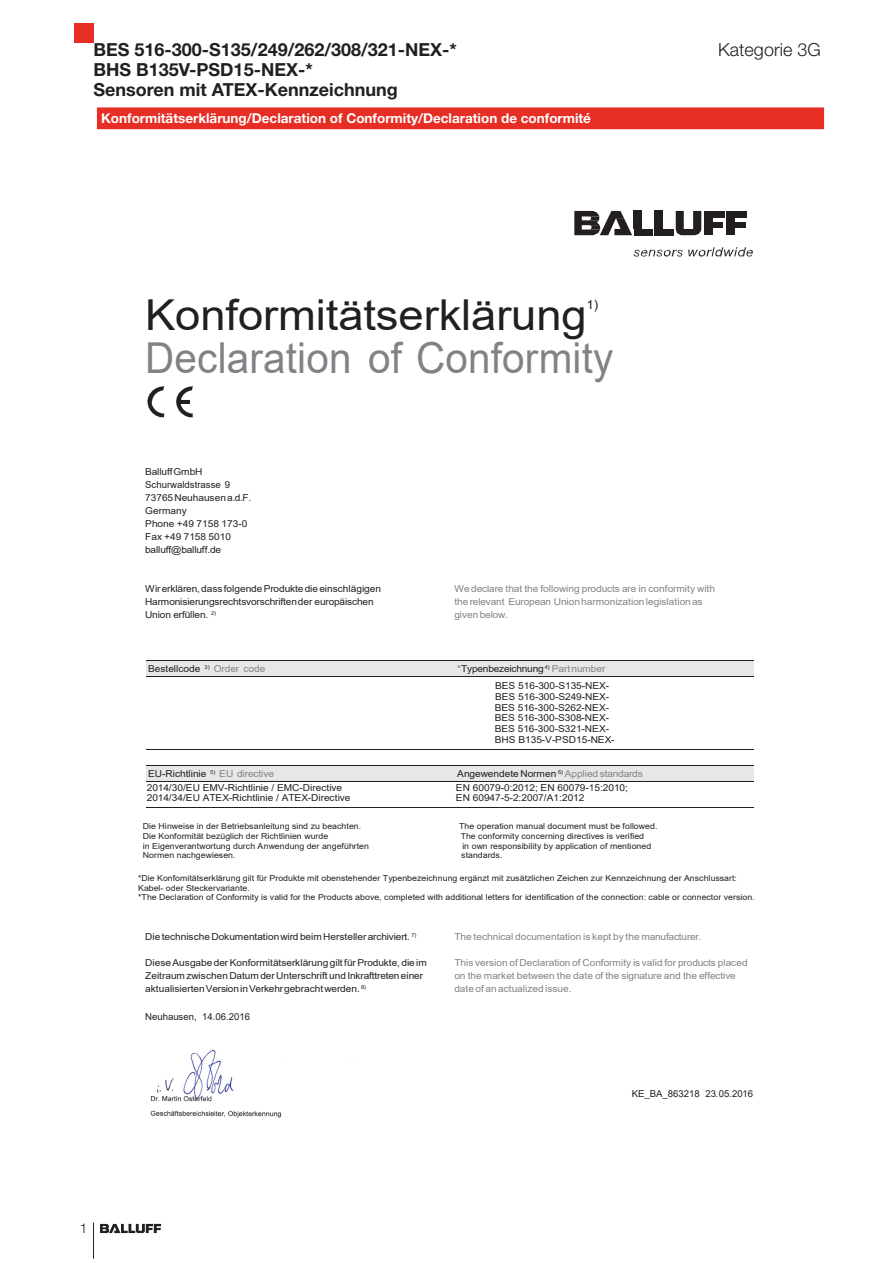
<style>
.page{position:relative;width:893px;height:1263px;background:#fff}
.page>*{position:absolute;margin:0;border:0;box-sizing:border-box;transform-origin:0 0}
.t1{font:42.6px "Arial";letter-spacing:.005em;color:#808385;scale:.95 1}
.t2{font:42.6px "Arial";color:#231f20;scale:1.06 1}
.überschrift_Hv75_12{font:700 18px "Helvetica Neue LT Pro";color:#231f20}
.überschrift_Hv45_12{font:300 18px "Helvetica Neue LT Pro";color:#231f20}
.Kapitel_Hv75_9pt_KA{font:700 13.5px "Helvetica Neue LT Pro";color:#fff}
.www_H45_9pt{font:300 13.5px "Helvetica Neue LT Pro";color:#231f20}
.t3{font:12.45px "Arial";color:#231f20;scale:1.06 1}
.t4{font:9.45px/13px "Arial";letter-spacing:-.005em;color:#231f20;scale:1.06 1}
.t5{font:9.45px/13px "Arial";letter-spacing:-.005em;color:#808385;scale:1.06 1}
.t6{font:9.45px "Arial";letter-spacing:-.005em;color:#231e20;scale:1.06 1}
.t7{font:9.45px "Arial";letter-spacing:-.005em;color:#231f20}
.t8{font:8.25px/9.4px "Arial";color:#231f20;scale:1.06 1}
.s1{color:#808385}
</style>
<div class="page">
<div style="left:74px;top:23px;width:20px;height:20px;background:#e62e25"></div>
<hr style="left:93px;top:1222px;width:1px;height:37px;background:#231f20">
<svg style="left:100px;top:1224px;width:61px;height:9px"></svg>
<div style="left:634px;top:229px;width:19px;height:6px;background:#231f20"></div>
<div style="left:634px;top:211px;width:8px;height:18px;background:#231f20"></div>
<div style="left:655px;top:229px;width:19px;height:6px;background:#231f20"></div>
<div style="left:655px;top:211px;width:8px;height:18px;background:#231f20"></div>
<div style="left:704px;top:217px;width:8px;height:5px;background:#231f20"></div>
<div style="left:704px;top:211px;width:20px;height:6px;background:#231f20"></div>
<svg style="left:676px;top:211px;width:25px;height:24px"></svg>
<div style="left:727px;top:217px;width:8px;height:5px;background:#231f20"></div>
<div style="left:727px;top:211px;width:20px;height:6px;background:#231f20"></div>
<svg style="left:574px;top:211px;width:58px;height:24px"></svg>
<div style="left:704px;top:227px;width:8px;height:8px;background:#231f20"></div>
<div style="left:704px;top:222px;width:19px;height:5px;background:#231f20"></div>
<div style="left:727px;top:227px;width:8px;height:8px;background:#231f20"></div>
<div style="left:727px;top:222px;width:19px;height:5px;background:#231f20"></div>
<svg style="left:634px;top:247px;width:119px;height:10px"></svg>
<svg style="left:147px;top:386px;width:18px;height:31px"></svg>
<svg style="left:176px;top:386px;width:17px;height:31px"></svg>
<div style="left:146px;top:661px;width:309px;height:16px;background:#e6e7e8"></div>
<div style="left:455px;top:661px;width:299px;height:16px;background:#e6e7e8"></div>
<hr style="left:146px;top:661px;width:608px;height:1px;background:#231f20">
<hr style="left:146px;top:677px;width:608px;height:1px;background:#231f20">
<hr style="left:146px;top:750px;width:608px;height:1px;background:#231f20">
<div style="left:146px;top:765px;width:309px;height:16px;background:#e6e7e8"></div>
<div style="left:455px;top:765px;width:299px;height:16px;background:#e6e7e8"></div>
<hr style="left:146px;top:765px;width:608px;height:1px;background:#231f20">
<hr style="left:146px;top:781px;width:608px;height:1px;background:#231f20">
<hr style="left:146px;top:807px;width:608px;height:1px;background:#231f20">
<img style="left:150px;top:1049px;width:131px;height:69px">
<div style="left:97px;top:107px;width:727px;height:22px;background:#e62e25"></div>
<p class="überschrift_Hv75_12" style="left:94px;top:38px;width:365px">BES 516-300-S135/249/262/308/321-NEX-*</p>
<p class="überschrift_Hv75_12" style="left:94px;top:58px;width:221px">BHS B135V-PSD15-NEX-*</p>
<p class="überschrift_Hv75_12" style="left:94px;top:78px;width:306px">Sensoren mit ATEX-Kennzeichnung</p>
<p class="Kapitel_Hv75_9pt_KA" style="left:101px;top:109px;width:491px">Konformitätserklärung/Declaration of Conformity/Declaration de conformité</p>
<p class="überschrift_Hv45_12" style="left:718px;top:38px;width:104px">Kategorie 3G</p>
<p class="www_H45_9pt" style="left:80px;top:1220px;width:9px">1</p>
<p class="t2" style="left:145px;top:286px;width:418px">Konformitätserklärung</p>
<p class="t3" style="left:587px;top:296px;width:13px">1)</p>
<p class="t1" style="left:145px;top:328px;width:494px">Declaration of Conformity</p>
<p class="t4" style="left:145px;top:465px;width:102px">Balluff GmbH<br>Schurwaldstrasse 9<br>73765 Neuhausen a.d.F.<br>Germany<br>Phone +49 7158 173-0<br>Fax +49 7158 5010 balluff@balluff.de</p>
<p class="t4" style="left:145px;top:582px;width:224px">Wir erklären, dass folgende Produkte die einschlägigen<br>Harmonisierungsrechtsvorschriften der europäischen<br>Union erfüllen. <sup>2)</sup></p>
<p class="t5" style="left:454px;top:582px;width:247px">We declare that the following products are in conformity with the relevant European Union harmonization legislation as given below.</p>
<p class="t6" style="left:148px;top:662px;width:112px">Bestellcode <sup>3)</sup> <span class="s1">Order code</span></p>
<p class="t6" style="left:457px;top:662px;width:141px"><span class="s1">*</span>Typenbezeichnung <sup>4)</sup> <span class="s1">Part number</span></p>
<p class="t4" style="left:495px;top:680px;width:115px;line-height:10.9px">BES 516-300-S135-NEX-<br>BES 516-300-S249-NEX-<br>BES 516-300-S262-NEX-<br>BES 516-300-S308-NEX-<br>BES 516-300-S321-NEX-<br>BHS B135-V-PSD15-NEX-</p>
<p class="t6" style="left:148px;top:767px;width:120px">EU-Richtlinie <sup>5)</sup> <span class="s1">EU directive</span></p>
<p class="t6" style="left:457px;top:767px;width:177px">Angewendete Normen <sup>6)</sup> <span class="s1">Applied standards</span></p>
<p class="t4" style="left:147px;top:781px;width:186px">2014/30/EU EMV-Richtlinie / EMC-Directive</p>
<p class="t4" style="left:456px;top:781px;width:164px">EN 60079-0:2012; EN 60079-15:2010;</p>
<p class="t4" style="left:147px;top:791px;width:194px">2014/34/EU ATEX-Richtlinie / ATEX-Directive</p>
<p class="t4" style="left:456px;top:791px;width:123px">EN 60947-5-2:2007/A1:2012</p>
<p class="t8" style="left:143px;top:822px;width:207px">Die Hinweise in der Betriebsanleitung sind zu beachten.</p>
<p class="t8" style="left:459px;top:822px;width:189px">The operation manual document must be followed.</p>
<p class="t8" style="left:143px;top:831px;width:176px">Die Konformität bezüglich der Richtlinien wurde</p>
<p class="t8" style="left:461px;top:831px;width:175px">The conformity concerning directives is verified</p>
<p class="t8" style="left:143px;top:841px;width:215px">in Eigenverantwortung durch Anwendung der angeführten</p>
<p class="t8" style="left:462px;top:841px;width:180px">in own responsibility by application of mentioned</p>
<p class="t8" style="left:143px;top:850px;width:89px">Normen nachgewiesen.</p>
<p class="t8" style="left:461px;top:850px;width:40px">standards.</p>
<p class="t8" style="left:138px;top:874px;width:583px">*Die Konfomitätserklärung gilt für Produkte mit obenstehender Typenbezeichnung ergänzt mit zusätzlichen Zeichen zur Kennzeichnung der Anschlussart:<br>Kabel- oder Steckervariante.<br>*The Declaration of Conformity is valid for the Products above, completed with additional letters for identification of the connection: cable or connector version.</p>
<p class="t4" style="left:145px;top:930px;width:257px">Die technische Dokumentation wird beim Hersteller archiviert. <sup>7)</sup></p>
<p class="t4" style="left:145px;top:956px;width:267px">Diese Ausgabe der Konformitätserklärung gilt für Produkte, die im<br>Zeitraum zwischen Datum der Unterschrift und Inkrafttreten einer aktualisierten Version in Verkehr gebracht werden. <sup>8)</sup></p>
<p class="t5" style="left:454px;top:930px;width:235px">The technical documentation is kept by the manufacturer.</p>
<p class="t5" style="left:454px;top:956px;width:278px">This version of Declaration of Conformity is valid for products placed on the market between the date of the signature and the effective date of an actualized issue.</p>
<p class="t7" style="left:145px;top:1010px;width:106px">Neuhausen, 14.06.2016</p>
<p class="t7" style="left:632px;top:1087px;width:123px">KE_BA_863218 23.05.2016</p>
</div>
